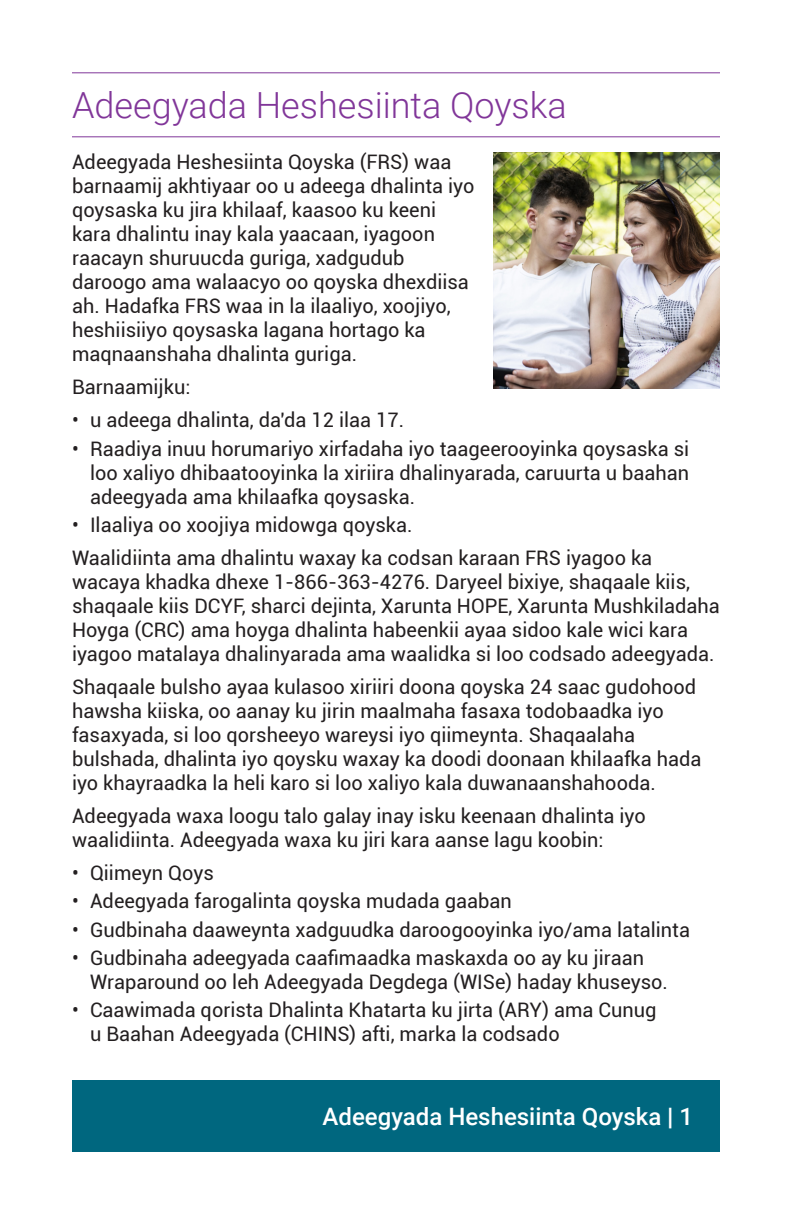
<style>
.page{position:relative;width:792px;height:1224px;background:#fff}
.page>*{position:absolute;margin:0;border:0;box-sizing:border-box;transform-origin:0 0}
.t1{font:300 36px "Roboto";color:#813699}
.t2{font:500 24px "Roboto";color:#fff}
.t3{font:20px/24px "Roboto";color:#231f20}
.s1{font-weight:400}
</style>
<div class="page">
<div style="left:72px;top:1080px;width:648px;height:72px;background:#00677f"></div>
<hr style="left:72px;top:72px;width:648px;height:1px;background:#813699">
<hr style="left:72px;top:136px;width:648px;height:1px;background:#813699">
<img style="left:494px;top:152px;width:226px;height:236px">
<h1 class="t1" style="left:72px;top:80px;width:496px">Adeegyada Heshesiinta Qoyska</h1>
<p class="t3" style="left:72px;top:149px;width:404px">Adeegyada Heshesiinta Qoyska (FRS) waa barnaamij akhtiyaar oo u adeega dhalinta iyo qoysaska ku jira khilaaf, kaasoo ku keeni kara dhalintu inay kala yaacaan, iyagoon raacayn shuruucda guriga, xadgudub daroogo ama walaacyo oo qoyska dhexdiisa ah. Hadafka FRS waa in la ilaaliyo, xoojiyo, heshiisiiyo qoysaska lagana hortago ka maqnaanshaha dhalinta guriga.</p>
<p class="t3" style="left:72px;top:374px;width:120px">Barnaamijku:</p>
<p class="t3" style="left:72px;top:407px;width:334px">• u adeega dhalinta, da'da 12 ilaa 17.</p>
<p class="t3" style="left:90px;top:436px;width:601px;text-align:justify;text-indent:-18px">• Raadiya inuu horumariyo xirfadaha iyo taageerooyinka qoysaska si loo xaliyo dhibaatooyinka la xiriira dhalinyarada, caruurta u baahan adeegyada ama khilaafka qoysaska.</p>
<p class="t3" style="left:72px;top:508px;width:582px;line-height:33px">• Ilaaliya oo xoojiya midowga qoyska.<br>Waalidiinta ama dhalintu waxay ka codsan karaan FRS iyagoo ka</p>
<p class="t3" style="left:72px;top:569px;width:649px">wacaya khadka dhexe 1-866-363-4276. Daryeel bixiye, shaqaale kiis, shaqaale kiis DCYF, sharci dejinta, Xarunta HOPE, Xarunta Mushkiladaha Hoyga (CRC) ama hoyga dhalinta habeenkii ayaa sidoo kale wici kara iyagoo matalaya dhalinyarada ama waalidka si loo codsado adeegyada.</p>
<p class="t3" style="left:72px;top:674px;width:631px">Shaqaale bulsho ayaa kulasoo xiriiri doona qoyska 24 saac gudohood hawsha kiiska, oo aanay ku jirin maalmaha fasaxa todobaadka iyo fasaxyada, si loo qorsheeyo wareysi iyo qiimeynta. Shaqaalaha bulshada, dhalinta iyo qoysku waxay ka doodi doonaan khilaafka hada iyo khayraadka la heli karo si loo xaliyo kala duwanaanshahooda.</p>
<p class="t3" style="left:72px;top:803px;width:575px">Adeegyada waxa loogu talo galay inay isku keenaan dhalinta iyo waalidiinta. Adeegyada waxa ku jiri kara aanse lagu koobin:</p>
<p class="t3" style="left:72px;top:860px;width:143px">• Qiimeyn Qoys</p>
<p class="t3" style="left:72px;top:888px;width:441px">• Adeegyada farogalinta qoyska mudada gaaban</p>
<p class="t3" style="left:72px;top:917px;width:620px">• Gudbinaha daaweynta xadguudka daroogooyinka iyo/ama latalinta</p>
<p class="t3" style="left:90px;top:945px;width:579px;text-indent:-18px">• Gudbinaha adeegyada caafimaadka maskaxda oo ay ku jiraan<br>Wraparound oo leh Adeegyada Degdega (WISe) haday khuseyso.</p>
<p class="t3" style="left:90px;top:997px;width:568px;text-indent:-18px">• Caawimada qorista Dhalinta Khatarta ku jirta (ARY) ama Cunug u Baahan Adeegyada (CHINS) afti, marka la codsado</p>
<p class="t2" style="left:322px;top:1100px;width:372px">Adeegyada Heshesiinta Qoyska <span class="s1">|</span> 1</p>
</div>
